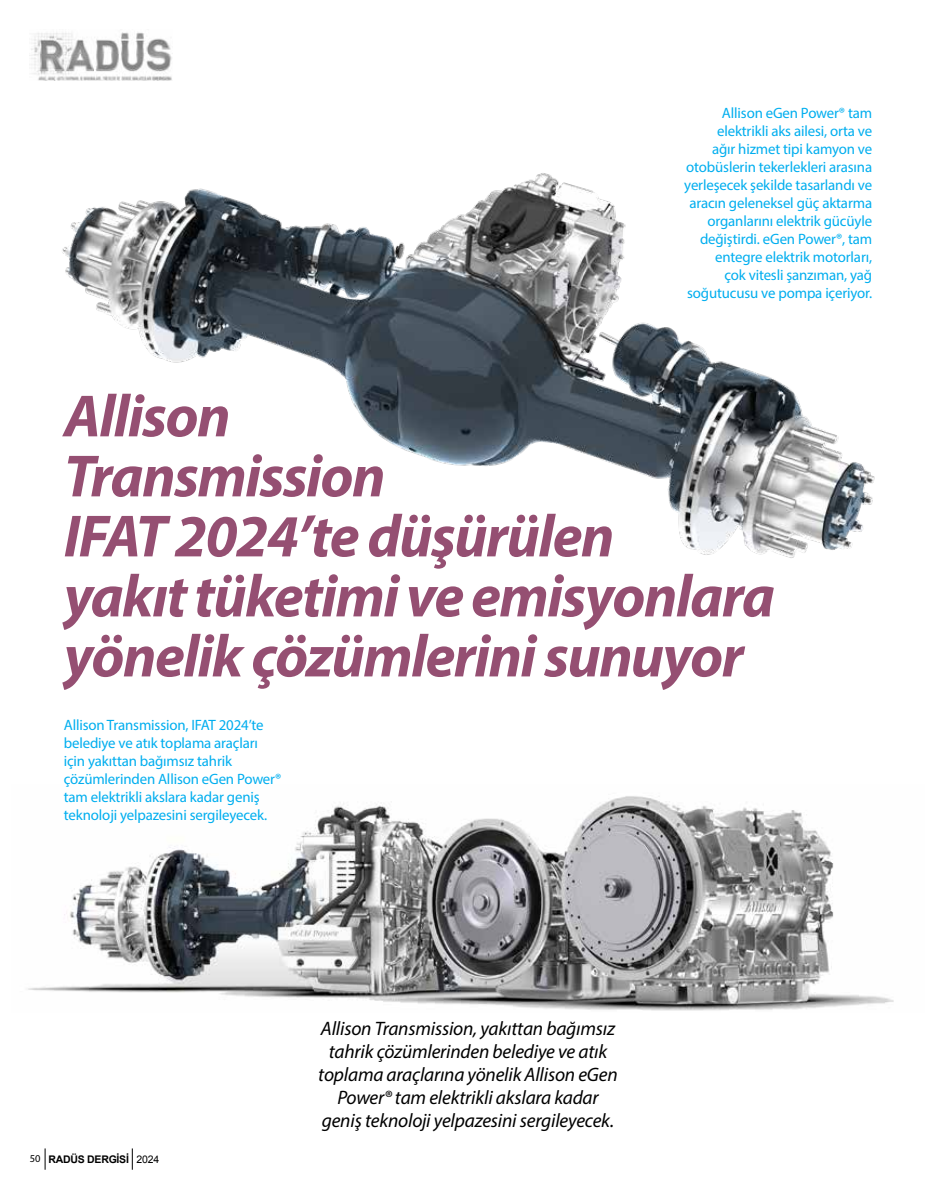
<style>
.page{position:relative;width:936px;height:1191px;background:#fff}
.page>*{position:absolute;margin:0;border:0;box-sizing:border-box;transform-origin:0 0}
.t1{font:italic 700 60px/60px "Myriad Pro";letter-spacing:-.025em;color:#954f72}
.t2{font:italic 19.5px/23px "Myriad Pro";letter-spacing:-.01em;color:#000;text-align:center}
.t3{font:15px/18px "Myriad Pro";letter-spacing:-.01em;color:#00aeef;text-align:right}
.t4{font:700 10.5px "Arial";letter-spacing:-.025em;color:#000}
.s1{font-family:"Myriad Pro";font-weight:400}
.s2{font-weight:400}
</style>
<div class="page">
<svg style="left:45px;top:1148px;width:1px;height:21px"></svg>
<svg style="left:132px;top:1148px;width:1px;height:21px"></svg>
<img style="left:31px;top:32px;width:141px;height:49px">
<img style="left:28px;top:796px;width:866px;height:215px">
<img style="left:62px;top:173px;width:813px;height:385px">
<p class="t3" style="left:684px;top:103px;width:189px">Allison eGen Power® tam elektrikli aks ailesi, orta ve<br>ağır hizmet tipi kamyon ve otobüslerin tekerlekleri arasına yerleşecek şekilde tasarlandı ve aracın geleneksel güç aktarma organlarını elektrik gücüyle değiştirdi. eGen Power®, tam entegre elektrik motorları,<br>çok vitesli şanzıman, yağ soğutucusu ve pompa içeriyor.</p>
<h1 class="t1" style="left:64px;top:384px;width:712px">Allison<br>Transmission<br>IFAT 2024’te düşürülen<br>yakıt tüketimi ve emisyonlara yönelik çözümlerini sunuyor</h1>
<p class="t3" style="left:64px;top:716px;width:219px;text-align:left">Allison Transmission, IFAT 2024’te belediye ve atık toplama araçları için yakıttan bağımsız tahrik çözümlerinden Allison eGen Power® tam elektrikli akslara kadar geniş teknoloji yelpazesini sergileyecek.</p>
<p class="t4" style="left:30px;top:1152px;width:131px"><span class="s1">50</span> RADÜS DERGİSİ <span class="s2">2024</span></p>
<h2 class="t2" style="left:318px;top:1017px;width:301px">Allison Transmission, yakıttan bağımsız tahrik çözümlerinden belediye ve atık toplama araçlarına yönelik Allison eGen Power® tam elektrikli akslara kadar geniş teknoloji yelpazesini sergileyecek.</h2>
</div>
